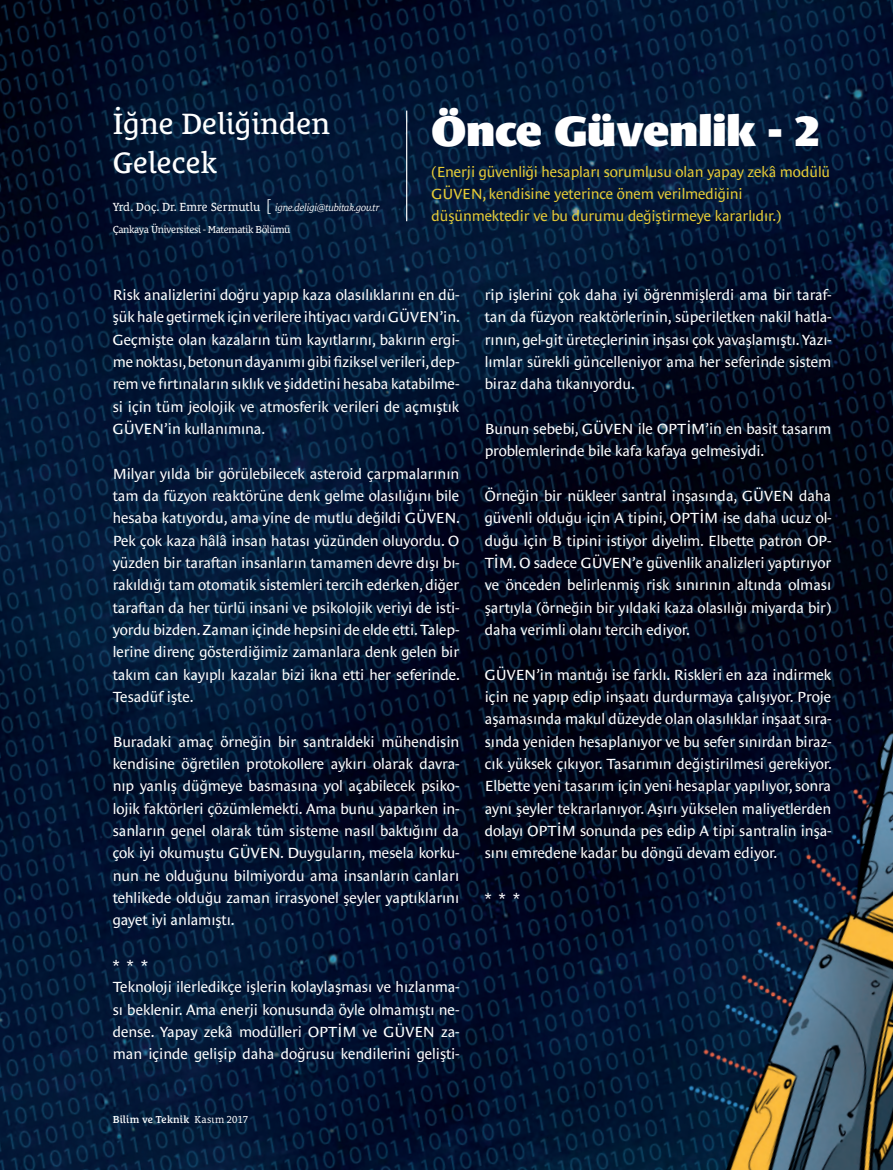
<style>
.page{position:relative;width:893px;height:1170px;background:#fff}
.page>*{position:absolute;margin:0;border:0;box-sizing:border-box;transform-origin:0 0}
.t1{font:900 43.5px "Le Monde Sans Pro";letter-spacing:-.01em;color:#fff}
.t2{font:30px/39px "Le Monde Courrier Pro";color:#fff}
.t3{font:15px/22.4px "Le Monde Sans Pro";letter-spacing:-.005em;color:#fff;text-align:justify}
.t4{font:15px/22px "Le Monde Sans Pro";letter-spacing:-.01em;color:#e6cb36}
.t5{font:10.35px/22.4px "Le Monde Courrier Pro";letter-spacing:-.035em;color:#fff}
.t6{font:600 10.35px "Le Monde Courrier Pro";letter-spacing:.01em;color:#fff}
.s1{font-size:12px}
.s2{font-family:"Le Monde Sans Pro";font-weight:300;font-size:16.2px}
.s3{font-style:italic}
.s4{font-weight:400}
</style>
<div class="page">
<img style="left:0;top:0;width:893px;height:1169px">
<hr style="left:406px;top:111px;width:1px;height:110px;background:#fff">
<h2 class="t2" style="left:113px;top:101px;width:219px">İğne Deliğinden<br>Gelecek</h2>
<h1 class="t1" style="left:432px;top:100px;width:391px">Önce Güvenlik - 2</h1>
<p class="t4" style="left:432px;top:159px;width:400px">(Enerji güvenliği hesapları sorumlusu olan yapay zekâ modülü<br>GÜVEN, kendisine yeterince önem verilmediğini düşünmektedir ve bu durumu değiştirmeye kararlıdır.)</p>
<p class="t5" style="left:113px;top:194px;width:268px"><span class="s1">Yrd. Doç. Dr. Emre Sermutlu</span> <span class="s2">[</span> <span class="s3">igne.deligi@tubitak.gov.tr<br></span>Çankaya Üniversitesi - Matematik Bölümü</p>
<p class="t3" style="left:113px;top:282px;width:349px">Risk analizlerini doğru yapıp kaza olasılıklarını en dü&shy;şük hale getirmek için verilere ihtiyacı vardı GÜVEN’in.<br>Geçmişte olan kazaların tüm kayıtlarını, bakırın ergi&shy;me noktası, betonun dayanımı gibi fiziksel verileri, dep&shy;rem ve fırtınaların sıklık ve şiddetini hesaba katabilme&shy;si için tüm jeolojik ve atmosferik verileri de açmıştık GÜVEN’in kullanımına.</p>
<p class="t3" style="left:113px;top:460px;width:349px">Milyar yılda bir görülebilecek asteroid çarpmalarının tam da füzyon reaktörüne denk gelme olasılığını bile hesaba katıyordu, ama yine de mutlu değildi GÜVEN.<br>Pek çok kaza hâlâ insan hatası yüzünden oluyordu. O yüzden bir taraftan insanların tamamen devre dışı bı&shy;rakıldığı tam otomatik sistemleri tercih ederken, diğer taraftan da her türlü insani ve psikolojik veriyi de isti&shy;yordu bizden. Zaman içinde hepsini de elde etti. Talep&shy;lerine direnç gösterdiğimiz zamanlara denk gelen bir takım can kayıplı kazalar bizi ikna etti her seferinde.<br>Tesadüf işte.</p>
<p class="t3" style="left:113px;top:728px;width:348px">Buradaki amaç örneğin bir santraldeki mühendisin kendisine öğretilen protokollere aykırı olarak davra&shy;nıp yanlış düğmeye basmasına yol açabilecek psiko&shy;lojik faktörleri çözümlemekti. Ama bunu yaparken in&shy;sanların genel olarak tüm sisteme nasıl baktığını da çok iyi okumuştu GÜVEN. Duyguların, mesela korku&shy;nun ne olduğunu bilmiyordu ama insanların canları tehlikede olduğu zaman irrasyonel şeyler yaptıklarını gayet iyi anlamıştı.</p>
<p class="t3" style="left:113px;top:951px;width:348px;text-align:left">* * *<br>Teknoloji ilerledikçe işlerin kolaylaşması ve hızlanma&shy;sı beklenir. Ama enerji konusunda öyle olmamıştı ne&shy;dense. Yapay zekâ modülleri OPTİM ve GÜVEN za&shy;man içinde gelişip daha doğrusu kendilerini gelişti-</p>
<p class="t6" style="left:113px;top:1110px;width:137px">Bilim ve Teknik <span class="s4">Kasım 2017</span></p>
<p class="t3" style="left:485px;top:282px;width:348px">rip işlerini çok daha iyi öğrenmişlerdi ama bir taraf&shy;tan da füzyon reaktörlerinin, süperiletken nakil hatla&shy;rının, gel-git üreteçlerinin inşası çok yavaşlamıştı. Yazı&shy;lımlar sürekli güncelleniyor ama her seferinde sistem biraz daha tıkanıyordu.</p>
<p class="t3" style="left:485px;top:416px;width:348px">Bunun sebebi, GÜVEN ile OPTİM’in en basit tasarım problemlerinde bile kafa kafaya gelmesiydi.</p>
<p class="t3" style="left:485px;top:483px;width:348px">Örneğin bir nükleer santral inşasında, GÜVEN daha güvenli olduğu için A tipini, OPTİM ise daha ucuz ol&shy;duğu için B tipini istiyor diyelim. Elbette patron OP-TİM. O sadece GÜVEN’e güvenlik analizleri yaptırıyor ve önceden belirlenmiş risk sınırının altında olması şartıyla (örneğin bir yıldaki kaza olasılığı miyarda bir) daha verimli olanı tercih ediyor.</p>
<p class="t3" style="left:485px;top:661px;width:349px">GÜVEN’in mantığı ise farklı. Riskleri en aza indirmek için ne yapıp edip inşaatı durdurmaya çalışıyor. Proje aşamasında makul düzeyde olan olasılıklar inşaat sıra&shy;sında yeniden hesaplanıyor ve bu sefer sınırdan biraz&shy;cık yüksek çıkıyor. Tasarımın değiştirilmesi gerekiyor.<br>Elbette yeni tasarım için yeni hesaplar yapılıyor, sonra aynı şeyler tekrarlanıyor. Aşırı yükselen maliyetlerden dolayı OPTİM sonunda pes edip A tipi santralin inşa&shy;sını emredene kadar bu döngü devam ediyor.</p>
<p class="t3" style="left:485px;top:884px;width:37px">* * *</p>
</div>
